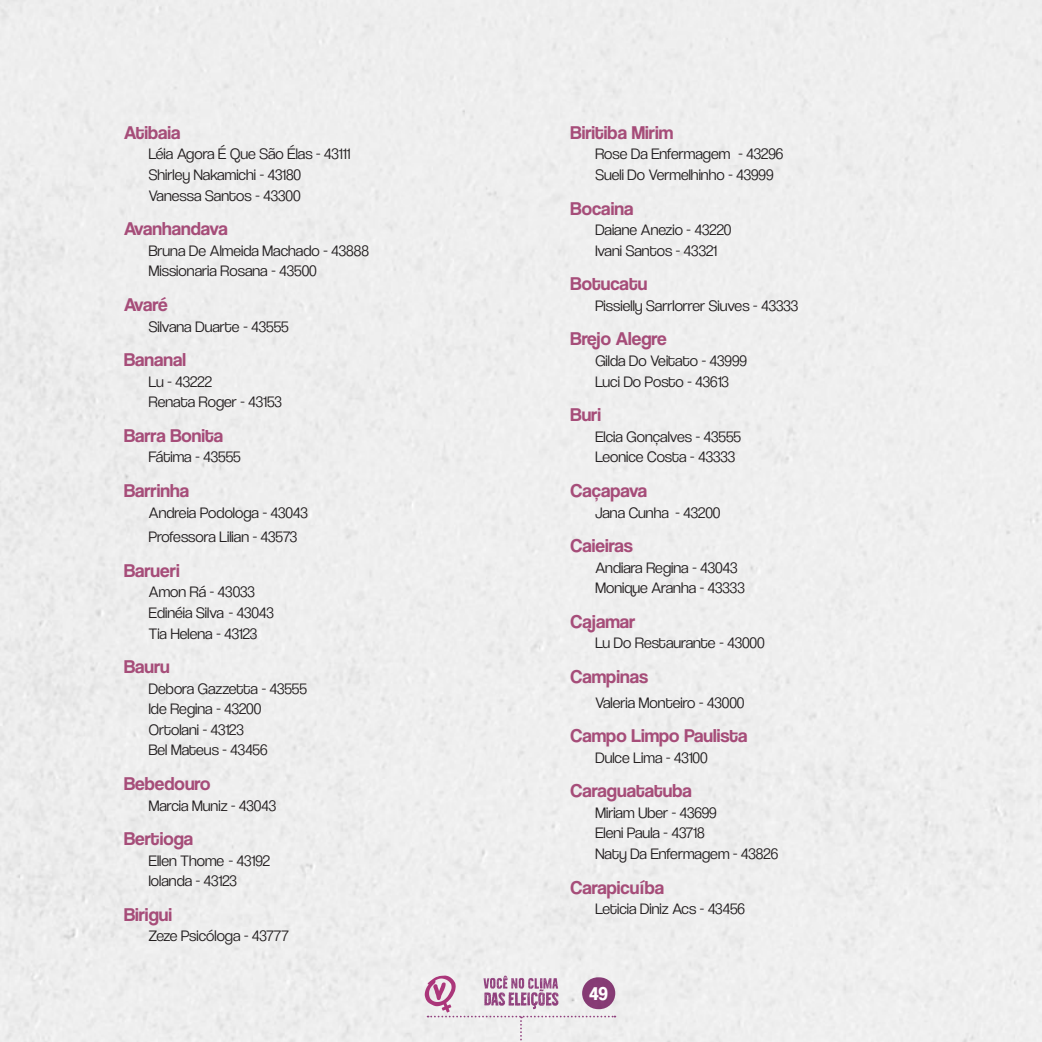
<style>
.page{position:relative;width:1042px;height:1042px;background:#eee}
.page>*{position:absolute;margin:0;border:0;box-sizing:border-box;transform-origin:0 0}
.Municipio{font:19.25px "Coolvetica Rg";color:#a64d79}
.t1{font:700 19.25px "Coolvetica Rg";color:#fff}
.Vereador{font:15.75px "Coolvetica Lt";color:#231f20}
</style>
<div class="page">
<svg style="left:425px;top:975px;width:190px;height:67px"></svg>
<p class="Municipio" style="left:124px;top:121px;width:58px">Atibaia</p>
<p class="Vereador" style="left:149px;top:145px;width:203px">Léia Agora É Que São Élas - 43111</p>
<p class="Vereador" style="left:149px;top:166px;width:154px">Shirley Nakamichi - 43180</p>
<p class="Vereador" style="left:149px;top:186px;width:153px">Vanessa Santos - 43300</p>
<p class="Municipio" style="left:124px;top:217px;width:105px">Avanhandava</p>
<p class="Vereador" style="left:149px;top:241px;width:222px">Bruna De Almeida Machado - 43888</p>
<p class="Vereador" style="left:149px;top:262px;width:169px">Missionaria Rosana - 43500</p>
<p class="Municipio" style="left:124px;top:293px;width:45px">Avaré</p>
<p class="Vereador" style="left:149px;top:317px;width:141px">Silvana Duarte - 43555</p>
<p class="Municipio" style="left:124px;top:348px;width:64px">Bananal</p>
<p class="Vereador" style="left:149px;top:372px;width:65px">Lu - 43222</p>
<p class="Vereador" style="left:149px;top:393px;width:135px">Renata Roger - 43153</p>
<p class="Municipio" style="left:124px;top:424px;width:101px">Barra Bonita</p>
<p class="Vereador" style="left:149px;top:448px;width:93px">Fátima - 43555</p>
<p class="Municipio" style="left:124px;top:479px;width:67px">Barrinha</p>
<p class="Vereador" style="left:149px;top:503px;width:160px">Andreia Podologa - 43043</p>
<p class="Vereador" style="left:149px;top:528px;width:150px">Professora Lilian - 43573</p>
<p class="Municipio" style="left:124px;top:559px;width:57px">Barueri</p>
<p class="Vereador" style="left:149px;top:583px;width:108px">Amon Rá - 43033</p>
<p class="Vereador" style="left:149px;top:603px;width:127px">Edinéia Silva - 43043</p>
<p class="Vereador" style="left:149px;top:624px;width:110px">Tia Helena - 43123</p>
<p class="Municipio" style="left:124px;top:655px;width:47px">Bauru</p>
<p class="Vereador" style="left:149px;top:679px;width:160px">Debora Gazzetta - 43555</p>
<p class="Vereador" style="left:149px;top:700px;width:114px">Ide Regina - 43200</p>
<p class="Vereador" style="left:149px;top:720px;width:96px">Ortolani - 43123</p>
<p class="Vereador" style="left:149px;top:741px;width:120px">Bel Mateus - 43456</p>
<p class="Municipio" style="left:124px;top:772px;width:88px">Bebedouro</p>
<p class="Vereador" style="left:149px;top:796px;width:129px">Marcia Muniz - 43043</p>
<p class="Municipio" style="left:124px;top:827px;width:71px">Bertioga</p>
<p class="Vereador" style="left:149px;top:851px;width:123px">Ellen Thome - 43192</p>
<p class="Vereador" style="left:149px;top:872px;width:90px">Iolanda - 43123</p>
<p class="Municipio" style="left:124px;top:903px;width:50px">Birigui</p>
<p class="Vereador" style="left:149px;top:927px;width:141px">Zeze Psicóloga - 43777</p>
<p class="Municipio" style="left:570px;top:121px;width:104px">Biritiba Mirim</p>
<p class="Vereador" style="left:595px;top:145px;width:189px">Rose Da Enfermagem - 43296</p>
<p class="Vereador" style="left:595px;top:166px;width:180px">Sueli Do Vermelhinho - 43999</p>
<p class="Municipio" style="left:570px;top:197px;width:64px">Bocaina</p>
<p class="Vereador" style="left:595px;top:221px;width:137px">Daiane Anezio - 43220</p>
<p class="Vereador" style="left:595px;top:241px;width:123px">Ivani Santos - 43321</p>
<p class="Municipio" style="left:570px;top:273px;width:78px">Botucatu</p>
<p class="Vereador" style="left:595px;top:296px;width:204px">Pissielly Sarrlorrer Siuves - 43333</p>
<p class="Municipio" style="left:570px;top:328px;width:98px">Brejo Alegre</p>
<p class="Vereador" style="left:595px;top:351px;width:153px">Gilda Do Veitato - 43999</p>
<p class="Vereador" style="left:595px;top:372px;width:135px">Luci Do Posto - 43613</p>
<p class="Municipio" style="left:570px;top:403px;width:32px">Buri</p>
<p class="Vereador" style="left:595px;top:427px;width:147px">Elcia Gonçalves - 43555</p>
<p class="Vereador" style="left:595px;top:448px;width:141px">Leonice Costa - 43333</p>
<p class="Municipio" style="left:570px;top:479px;width:78px">Caçapava</p>
<p class="Vereador" style="left:595px;top:503px;width:127px">Jana Cunha - 43200</p>
<p class="Municipio" style="left:570px;top:534px;width:64px">Caieiras</p>
<p class="Vereador" style="left:595px;top:558px;width:143px">Andiara Regina - 43043</p>
<p class="Vereador" style="left:595px;top:579px;width:151px">Monique Aranha - 43333</p>
<p class="Municipio" style="left:570px;top:610px;width:66px">Cajamar</p>
<p class="Vereador" style="left:595px;top:634px;width:171px">Lu Do Restaurante - 43000</p>
<p class="Municipio" style="left:570px;top:665px;width:79px">Campinas</p>
<p class="Vereador" style="left:595px;top:693px;width:151px">Valeria Monteiro - 43000</p>
<p class="Municipio" style="left:570px;top:724px;width:178px">Campo Limpo Paulista</p>
<p class="Vereador" style="left:595px;top:748px;width:114px">Dulce Lima - 43100</p>
<p class="Municipio" style="left:570px;top:779px;width:123px">Caraguatatuba</p>
<p class="Vereador" style="left:595px;top:803px;width:123px">Miriam Uber - 43699</p>
<p class="Vereador" style="left:595px;top:824px;width:111px">Eleni Paula - 43718</p>
<p class="Vereador" style="left:595px;top:844px;width:184px">Naty Da Enfermagem - 43826</p>
<p class="Municipio" style="left:570px;top:876px;width:95px">Carapicuíba</p>
<p class="Vereador" style="left:595px;top:900px;width:151px">Leticia Diniz Acs - 43456</p>
<p class="t1" style="left:589px;top:982px;width:20px">49</p>
</div>
